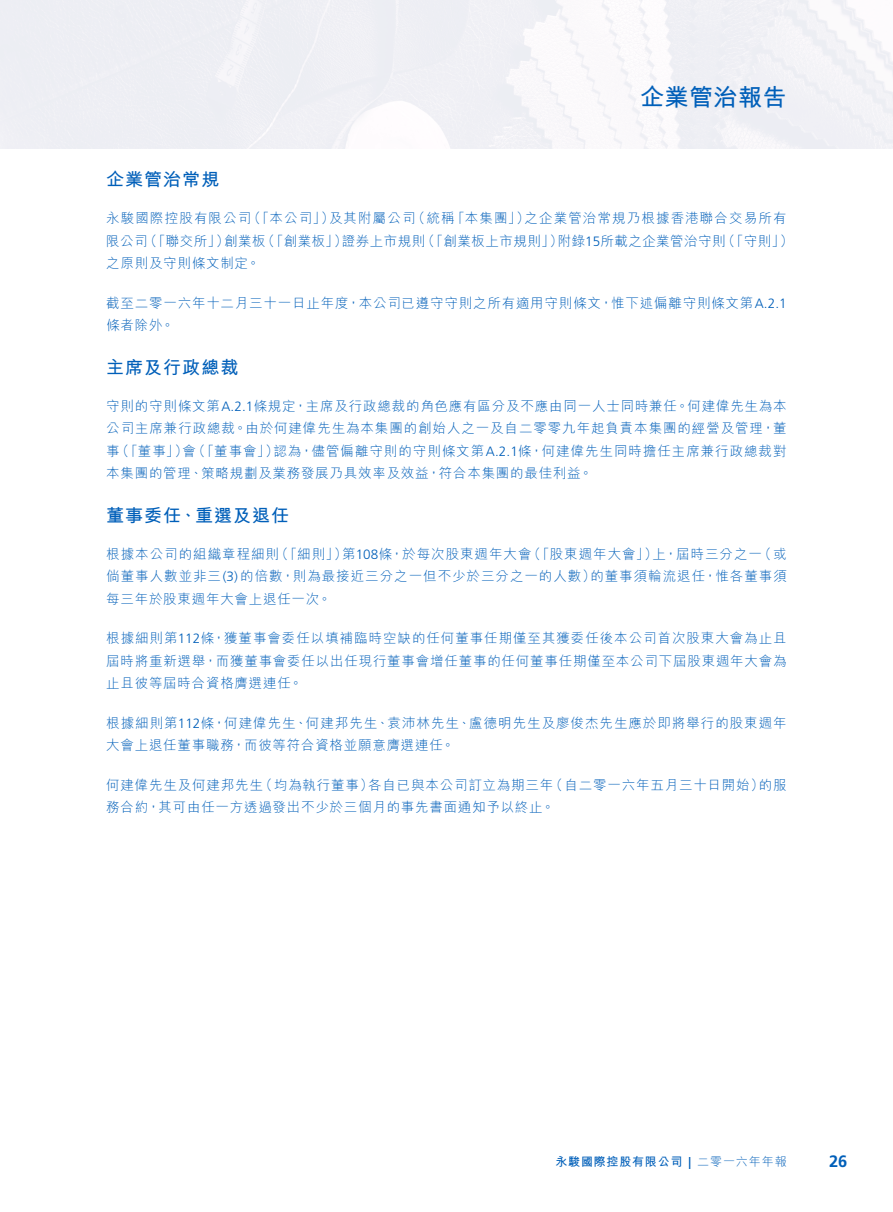
<style>
.page{position:relative;width:893px;height:1212px;background:#fff}
.page>*{position:absolute;margin:0;border:0;box-sizing:border-box;transform-origin:0 0}
.t1{font:700 24px "M Hei HK";letter-spacing:.02em;color:#005fb9}
.t2{font:700 18px "M Hei HK";letter-spacing:.055em;color:#005fb9}
.t3{font:700 16.5px "Frutiger LT Std";color:#005fb9}
.t4{font:300 13.5px/22.5px "M Hei HK";letter-spacing:.06em;color:#005fb9}
.t5{font:300 13.5px "M Hei HK";letter-spacing:.085em;color:#005fb9}
.t6{font:300 13.5px "M Hei HK";letter-spacing:.035em;color:#005fb9}
.t7{font:700 12px "M Hei HK";letter-spacing:.065em;color:#005fb9}
.t8{font:300 12px "M Hei HK";letter-spacing:.075em;color:#005fb9}
.t9{font:700 12px "Frutiger LT Std";color:#005fb9}
.s1{font-family:"Frutiger LT Std"}
</style>
<div class="page">
<h2 class="t2" style="left:106px;top:166px;width:115px">企業管治常規</h2>
<h1 class="t1" style="left:640px;top:80px;width:148px">企業管治報告</h1>
<p class="t4" style="left:247px;top:207px;width:88px">（「本公司」）</p>
<p class="t4" style="left:412px;top:207px;width:45px">（統稱</p>
<p class="t4" style="left:451px;top:207px;width:80px">「本集團」）</p>
<p class="t4" style="left:329px;top:207px;width:88px">及其附屬公司</p>
<p class="t5" style="left:106px;top:211px;width:147px">永駿國際控股有限公司</p>
<p class="t5" style="left:524px;top:211px;width:264px">之企業管治常規乃根據香港聯合交易所有</p>
<p class="t4" style="left:144px;top:229px;width:87px">（「聯交所」）</p>
<p class="t4" style="left:262px;top:229px;width:87px">（「創業板」）</p>
<p class="t6" style="left:421px;top:234px;width:143px">（「創業板上市規則」）</p>
<p class="t4" style="left:722px;top:229px;width:65px">（「守則「</p>
<p class="t4" style="left:780px;top:229px;width:15px">(</p>
<p class="t6" style="left:558px;top:234px;width:170px">附錄<span class="s1">15</span>所載之企業管治守則</p>
<p class="t4" style="left:224px;top:229px;width:43px">創業板</p>
<p class="t4" style="left:342px;top:229px;width:85px">證券上市規則</p>
<p class="t4" style="left:106px;top:229px;width:155px">限公司<br>之原則及守則條文制定。</p>
<p class="t4" style="left:106px;top:291px;width:682px">截至二零一六年十二月三十一日止年度，本公司已遵守守則之所有適用守則條文，惟下述偏離守則條文第<span class="s1">A.2.1</span>條者除外。</p>
<h2 class="t2" style="left:106px;top:354px;width:134px">主席及行政總裁</h2>
<p class="t4" style="left:106px;top:394px;width:682px;text-align:right">守則的守則條文第<span class="s1">A.2.1</span>條規定，主席及行政總裁的角色應有區分及不應由同一人士同時兼任。何建偉先生為本公司主席兼行政總裁。由於何建偉先生為本集團的創始人之一及自二零零九年起負責本集團的經營及管理，董認為，儘管偏離守則的守則條文第<span class="s1">A.2.1</span>條，何建偉先生同時擔任主席兼行政總裁對</p>
<p class="t4" style="left:116px;top:439px;width:164px">（「董事」）（「董事會」）</p>
<p class="t4" style="left:183px;top:439px;width:15px">會</p>
<p class="t4" style="left:106px;top:439px;width:488px">事<br>本集團的管理、策略規劃及業務發展乃具效率及效益，符合本集團的最佳利益。</p>
<h2 class="t2" style="left:106px;top:502px;width:184px">董事委任、重選及退任</h2>
<p class="t4" style="left:275px;top:542px;width:74px">（「細則」）</p>
<p class="t4" style="left:528px;top:542px;width:132px">（「股東週年大會」）</p>
<p class="t4" style="left:758px;top:542px;width:30px">（或</p>
<p class="t4" style="left:342px;top:542px;width:191px">第<span class="s1">108</span>條，於每次股東週年大會</p>
<p class="t4" style="left:652px;top:542px;width:111px">上，屆時三分之一</p>
<p class="t4" style="left:106px;top:542px;width:174px">根據本公司的組織章程細則</p>
<p class="t4" style="left:106px;top:565px;width:491px">倘董事人數並非三 <span class="s1">)3(</span> 的倍數，則為最接近三分之一但不少於三分之一的人數）每三年於股東週年大會上退任一次。</p>
<p class="t4" style="left:106px;top:627px;width:682px;text-align:justify">根據細則第<span class="s1">112</span>條，獲董事會委任以填補臨時空缺的任何董事任期僅至其獲委任後本公司首次股東大會為止且屆時將重新選舉，而獲董事會委任以出任現行董事會增任董事的任何董事任期僅至本公司下屆股東週年大會為止且彼等屆時合資格膺選連任。</p>
<p class="t4" style="left:106px;top:711px;width:682px">根據細則第<span class="s1">112</span>條，何建偉先生、何建邦先生、袁沛林先生、盧德明先生及廖俊杰先生應於即將舉行的股東週年大會上退任董事職務，而彼等符合資格並願意膺選連任。</p>
<p class="t4" style="left:759px;top:773px;width:29px">的服</p>
<p class="t4" style="left:590px;top:565px;width:198px">的董事須輪流退任，惟各董事須</p>
<p class="t4" style="left:259px;top:773px;width:116px">（均為執行董事）</p>
<p class="t4" style="left:549px;top:773px;width:216px">（自二零一六年五月三十日開始）</p>
<p class="t4" style="left:106px;top:773px;width:450px">何建偉先生及何建邦先生<br>務合約，其可由任一方透過發出不少於三個月的事先書面通知予以終止。</p>
<p class="t4" style="left:368px;top:773px;width:187px">各自已與本公司訂立為期三年</p>
<p class="t7" style="left:555px;top:1153px;width:128px">永駿國際控股有限公司</p>
<p class="t8" style="left:697px;top:1156px;width:91px">二零一六年年報</p>
<p class="t9" style="left:688px;top:1155px;width:4px">|</p>
<p class="t3" style="left:829px;top:1152px;width:20px">26</p>
</div>
